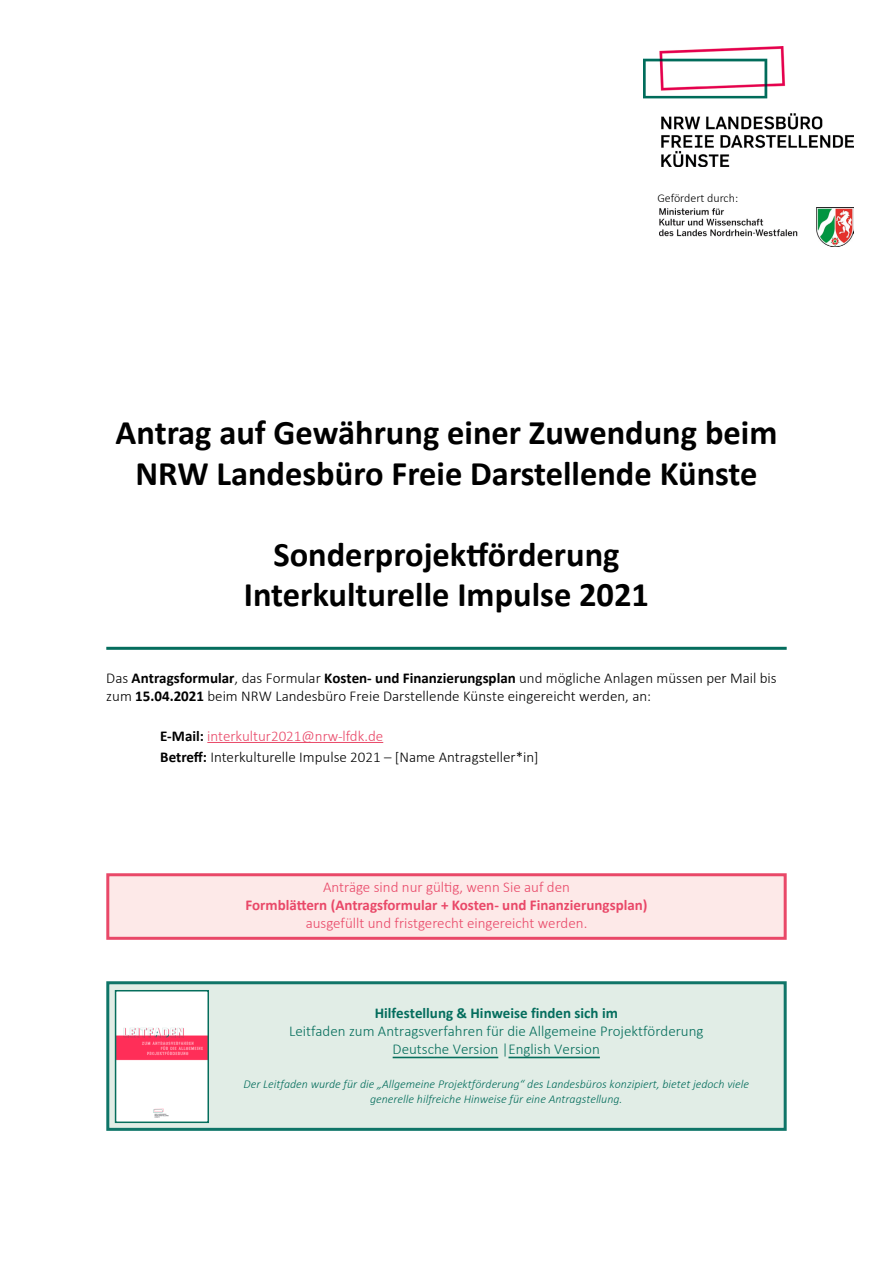
<style>
.page{position:relative;width:893px;height:1263px;background:#fff}
.page>*{position:absolute;margin:0;border:0;box-sizing:border-box;transform-origin:0 0}
.t1{font:700 34.5px/40.5px "Calibri";color:#000;text-align:center}
.t2{font:300 15px/18px "Calibri";color:#000}
.t3{font:300 15px/18px "Calibri";color:#056e5c;text-align:center}
.t4{font:300 15px "Calibri";color:#e94868}
.t5{font:700 15px "Calibri";color:#e94868}
.t6{font:700 15px "Calibri";color:#046d5d}
.t7{font:italic 300 12px/14.4px "Calibri";color:#046d5c;text-align:center}
.t8{font:300 12px "Calibri";color:#000}
.s1{font-weight:700}
.s2{color:#e94868}
</style>
<div class="page">
<img style="left:643px;top:46px;width:210px;height:120px">
<img style="left:659px;top:207px;width:194px;height:40px">
<div style="left:106px;top:981px;width:681px;height:150px;background:#e1ede6;border:3px solid #0f7568"></div>
<hr style="left:207px;top:742px;width:176px;height:1px;background:#e94868">
<div style="left:106px;top:873px;width:681px;height:67px;background:#fde9e8;border:3px solid #e94868"></div>
<img style="left:118px;top:993px;width:88px;height:127px">
<div style="left:115px;top:990px;width:94px;height:133px;border:2px solid #056e5c"></div>
<hr style="left:508px;top:1057px;width:92px;height:1px;background:#056e5c">
<hr style="left:393px;top:1057px;width:105px;height:1px;background:#056e5c">
<hr style="left:106px;top:647px;width:681px;height:3px;background:#046d5d">
<p class="t8" style="left:657px;top:191px;width:82px">Gefördert durch:</p>
<h1 class="t1" style="left:116px;top:412px;width:663px">Antrag auf Gewährung einer Zuwendung beim<br>NRW Landesbüro Freie Darstellende Künste</h1>
<h1 class="t1" style="left:244px;top:534px;width:407px">Sonderprojektförderung<br>Interkulturelle Impulse 2021</h1>
<p class="t2" style="left:106px;top:669px;width:672px">Das <span class="s1">Antragsformular</span>, das Formular <span class="s1">Kosten- und Finanzierungsplan</span> und mögliche Anlagen müssen per Mail bis zum <span class="s1">15.04.2021</span> beim NRW Landesbüro Freie Darstellende Künste eingereicht werden, an:</p>
<p class="t2" style="left:160px;top:725px;width:380px;line-height:21.6px"><span class="s1">E-Mail:</span> <span class="s2">interkultur2021@nrw-lfdk.de<br></span><span class="s1">Betreff:</span> Interkulturelle Impulse 2021 – [Name Antragsteller*in]</p>
<p class="t4" style="left:323px;top:878px;width:248px">Anträge sind nur gültig, wenn Sie auf den</p>
<p class="t5" style="left:245px;top:895px;width:404px">Formblättern (Antragsformular + Kosten- und Finanzierungsplan)</p>
<p class="t4" style="left:306px;top:914px;width:283px">ausgefüllt und fristgerecht eingereicht werden.</p>
<p class="t6" style="left:375px;top:1003px;width:245px">Hilfestellung &amp; Hinweise finden sich im</p>
<p class="t3" style="left:289px;top:1022px;width:416px">Leitfaden zum Antragsverfahren für die Allgemeine Projektförderung<br>Deutsche Version |English Version</p>
<p class="t7" style="left:244px;top:1077px;width:507px">Der Leitfaden wurde für die „Allgemeine Projektförderung“ des Landesbüros konzipiert, bietet jedoch viele generelle hilfreiche Hinweise für eine Antragstellung.</p>
</div>
